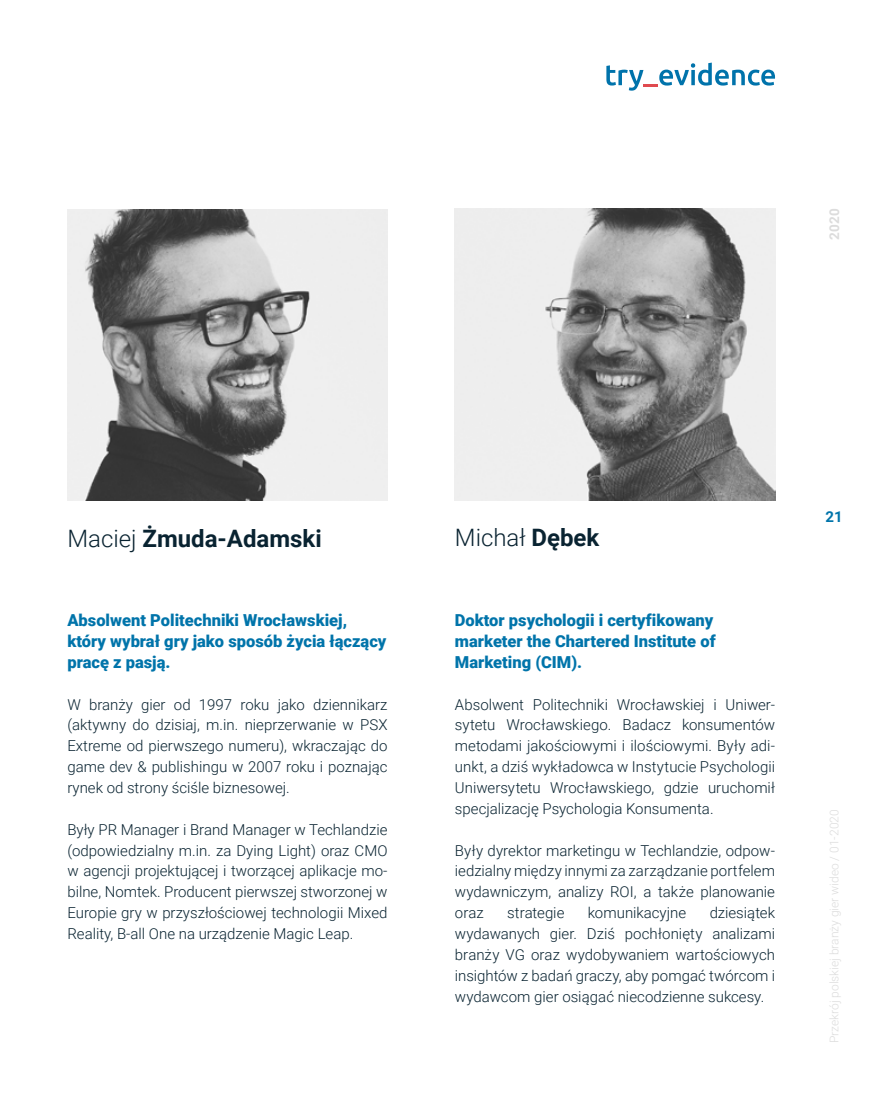
<style>
.page{position:relative;width:893px;height:1106px;background:#fff}
.page>*{position:absolute;margin:0;border:0;box-sizing:border-box;transform-origin:0 0}
.Body{font:700 24px "Roboto";color:#092331}
.Body-2{font:300 24px "Roboto";color:#092331}
.t1{font:900 16.5px/20.9px "Roboto";color:#0074aa}
.Body-3{font:300 15px/20.9px "Roboto";color:#092331;text-align:justify}
.t2{font:700 15px "Roboto";color:#0074aa}
.t3{font:700 13.5px "Roboto";color:#dcdcdc}
.t4{font:300 12px "Roboto";color:#dcdcdc}
.s1{font-weight:300}
.s2{font-weight:700}
</style>
<div class="page">
<img style="left:67px;top:209px;width:320px;height:291px">
<img style="left:455px;top:209px;width:320px;height:292px">
<svg style="left:606px;top:65px;width:37px;height:26px"></svg>
<hr style="left:643px;top:84px;width:15px;height:3px;background:#e04a4f">
<svg style="left:659px;top:63px;width:116px;height:23px"></svg>
<p class="t3" style="left:825px;top:240px;width:32px;rotate:-90deg">2020</p>
<p class="Body" style="left:67px;top:521px;width:256px"><span class="s1">Maciej</span> Żmuda-Adamski</p>
<p class="Body-2" style="left:455px;top:521px;width:146px">Michał <span class="s2">Dębek</span></p>
<p class="t1" style="left:67px;top:609px;width:321px">Absolwent Politechniki Wrocławskiej, który wybrał gry jako sposób życia łączący pracę z pasją.</p>
<p class="Body-3" style="left:67px;top:693px;width:322px">W branży gier od 1997 roku jako dziennikarz (aktywny do dzisiaj, m.in. nieprzerwanie w PSX Extreme od pierwszego numeru), wkraczając do game dev &amp; publishingu w 2007 roku i poznając rynek od strony ściśle biznesowej.</p>
<p class="Body-3" style="left:67px;top:818px;width:322px">Były PR Manager i Brand Manager w Techlandzie (odpowiedzialny m.in. za Dying Light) oraz CMO w agencji projektującej i tworzącej aplikacje mo&shy;bilne, Nomtek. Producent pierwszej stworzonej w Europie gry w przyszłościowej technologii Mixed Reality, B-all One na urządzenie Magic Leap.</p>
<p class="t1" style="left:455px;top:609px;width:262px">Doktor psychologii i certyfikowany marketer the Chartered Institute of<br>Marketing (CIM).</p>
<p class="Body-3" style="left:455px;top:693px;width:322px">Absolwent Politechniki Wrocławskiej i Uniwer&shy;sytetu Wrocławskiego. Badacz konsumentów metodami jakościowymi i ilościowymi. Były adi&shy;unkt, a dziś wykładowca w Instytucie Psychologii Uniwersytetu Wrocławskiego, gdzie uruchomił specjalizację Psychologia Konsumenta.</p>
<p class="Body-3" style="left:455px;top:839px;width:322px">Były dyrektor marketingu w Techlandzie, odpow&shy;iedzialny między innymi za zarządzanie portfelem wydawniczym, analizy ROI, a także planowanie oraz</p>
<p class="Body-3" style="left:455px;top:901px;width:322px;text-indent:255px">dziesiątek wydawanych gier. Dziś pochłonięty analizami branży VG oraz wydobywaniem wartościowych insightów z badań graczy, aby pomgać twórcom i wydawcom gier osiągać niecodzienne sukcesy.</p>
<p class="Body-3" style="left:507px;top:901px;width:59px">strategie</p>
<p class="Body-3" style="left:588px;top:901px;width:100px">komunikacyjne</p>
<p class="t2" style="left:825px;top:506px;width:19px">21</p>
<p class="t4" style="left:826px;top:1043px;width:235px;rotate:-90deg">Przekrój polskiej branży gier wideo / 01-2020</p>
</div>
